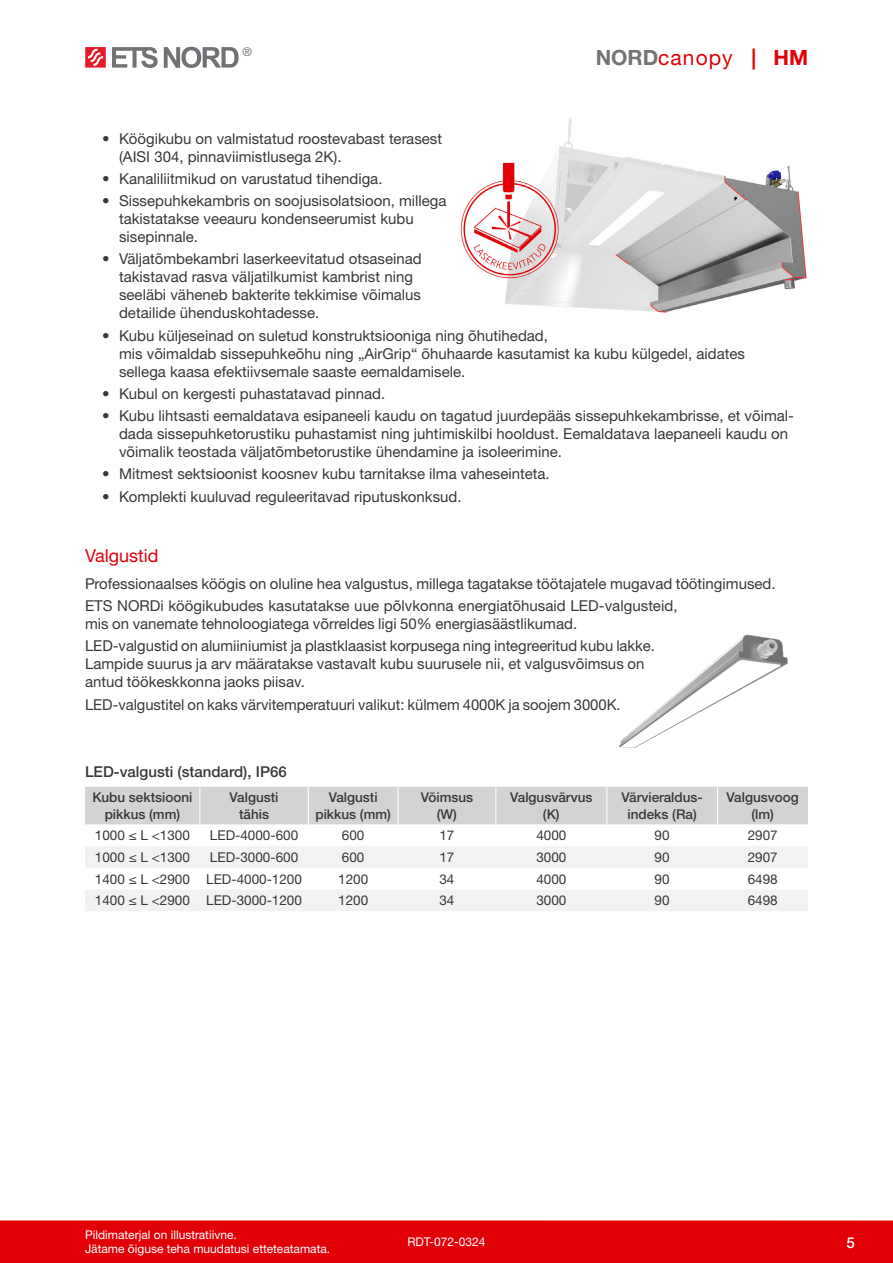
<style>
.page{position:relative;width:893px;height:1263px;background:#fff}
.page>*{position:absolute;margin:0;border:0;box-sizing:border-box;transform-origin:0 0}
.t1{font:21px "Helvetica Neue LTW1 G";letter-spacing:.05em;color:#e10008}
.Pealkiri{font:18px "Helvetica Neue LTW1 G";color:#e10008}
.Tekst{font:15px/18px "Helvetica Neue LTW1 G";color:#383839}
.Näidis{font:500 15px "Helvetica Neue LTW1 G";color:#383839}
.t2{font:500 15px "Helvetica Neue LTW1 G";color:#fff}
.Tabeltekst{font:13.5px "Helvetica Neue LTW1 G";color:#383839}
.Tabeli_päis{font:500 13.5px/16.2px "Helvetica Neue LTW1 G";color:#383839;text-align:center}
.t3{font:12px/14.4px "Helvetica Neue LTW1 G";color:#fff}
.t4{font:12px "Helvetica Neue LTW1 G";color:#737372}
.s1{font-weight:700;color:#737372}
.s2{font-weight:700}
</style>
<div class="page">
<div style="left:0;top:1220px;width:893px;height:43px;background:#e10008"></div>
<svg style="left:85px;top:47px;width:21px;height:21px"></svg>
<svg style="left:112px;top:47px;width:46px;height:21px"></svg>
<svg style="left:164px;top:47px;width:75px;height:21px"></svg>
<div style="left:85px;top:787px;width:723px;height:37px;background:#d1d3d4"></div>
<svg style="left:85px;top:824px;width:723px;height:1px"></svg>
<svg style="left:85px;top:846px;width:723px;height:65px;fill:#f1f2f2"></svg>
<hr style="left:199px;top:787px;width:1px;height:37px;background:#fff">
<hr style="left:308px;top:787px;width:1px;height:37px;background:#fff">
<hr style="left:398px;top:787px;width:1px;height:37px;background:#fff">
<hr style="left:495px;top:787px;width:1px;height:37px;background:#fff">
<hr style="left:606px;top:787px;width:1px;height:37px;background:#fff">
<hr style="left:717px;top:787px;width:1px;height:37px;background:#fff">
<img style="left:460px;top:118px;width:347px;height:195px">
<img style="left:619px;top:634px;width:169px;height:114px">
<p class="t4" style="left:243px;top:44px;width:11px">®</p>
<h1 class="t1" style="left:596px;top:44px;width:214px"><span class="s1">NORD</span>canopy <span class="s2">| HM</span></h1>
<p class="Tekst" style="left:119px;top:129px;width:325px;text-indent:-17px">• Köögikubu on valmistatud roostevabast terasest (AISI 304, pinnaviimistlusega 2K).</p>
<p class="Tekst" style="left:102px;top:169px;width:282px">• Kanaliliitmikud on varustatud tihendiga.</p>
<p class="Tekst" style="left:119px;top:192px;width:329px;text-indent:-17px">• Sissepuhkekambris on soojusisolatsioon, millega takistatakse veeauru kondenseerumist kubu sisepinnale.</p>
<p class="Tekst" style="left:119px;top:250px;width:304px;text-indent:-17px">• Väljatõmbekambri laserkeevitatud otsaseinad takistavad rasva väljatilkumist kambrist ning seeläbi väheneb bakterite tekkimise võimalus detailide ühenduskohtadesse.</p>
<p class="Tekst" style="left:119px;top:326px;width:627px;text-indent:-17px">• Kubu küljeseinad on suletud konstruktsiooniga ning õhutihedad,<br>mis võimaldab sissepuhkeõhu ning „AirGrip“ õhuhaarde kasutamist ka kubu külgedel, aidates sellega kaasa efektiivsemale saaste eemaldamisele.</p>
<p class="Tekst" style="left:102px;top:384px;width:285px">• Kubul on kergesti puhastatavad pinnad.</p>
<p class="Tekst" style="left:119px;top:407px;width:676px;text-indent:-17px">• Kubu lihtsasti eemaldatava esipaneeli kaudu on tagatud juurdepääs sissepuhkekambrisse, et võimal&shy;dada sissepuhketorustiku puhastamist ning juhtimiskilbi hooldust. Eemaldatava laepaneeli kaudu on võimalik teostada väljatõmbetorustike ühendamine ja isoleerimine.</p>
<p class="Tekst" style="left:102px;top:465px;width:449px">• Mitmest sektsioonist koosnev kubu tarnitakse ilma vaheseinteta.</p>
<p class="Tekst" style="left:102px;top:487px;width:361px">• Komplekti kuuluvad reguleeritavad riputuskonksud.</p>
<p class="Pealkiri" style="left:85px;top:545px;width:75px">Valgustid</p>
<p class="Tekst" style="left:85px;top:574px;width:692px">Professionaalses köögis on oluline hea valgustus, millega tagatakse töötajatele mugavad töötingimused.</p>
<p class="Tekst" style="left:85px;top:597px;width:594px">ETS NORDi köögikubudes kasutatakse uue põlvkonna energiatõhusaid LED-valgusteid, mis on vanemate tehnoloogiatega võrreldes ligi 50% energiasäästlikumad.</p>
<p class="Tekst" style="left:85px;top:637px;width:571px">LED-valgustid on alumiiniumist ja plastklaasist korpusega ning integreeritud kubu lakke.<br>Lampide suurus ja arv määratakse vastavalt kubu suurusele nii, et valgusvõimsus on antud töökeskkonna jaoks piisav.</p>
<p class="Tekst" style="left:85px;top:695px;width:537px">LED-valgustitel on kaks värvitemperatuuri valikut: külmem 4000K ja soojem 3000K.</p>
<p class="Näidis" style="left:85px;top:762px;width:203px">LED-valgusti (standard), IP66</p>
<p class="Tabeli_päis" style="left:92px;top:789px;width:102px">Kubu sektsiooni pikkus (mm)</p>
<p class="Tabeli_päis" style="left:230px;top:789px;width:50px">Valgusti tähis</p>
<p class="Tabeli_päis" style="left:315px;top:789px;width:77px">Valgusti pikkus (mm)</p>
<p class="Tabeli_päis" style="left:421px;top:789px;width:54px">Võimsus (W)</p>
<p class="Tabeli_päis" style="left:510px;top:789px;width:84px">Valgusvärvus (K)</p>
<p class="Tabeli_päis" style="left:621px;top:789px;width:83px">Värvieraldus&shy;indeks (Ra)</p>
<p class="Tabeli_päis" style="left:727px;top:789px;width:74px">Valgusvoog (lm)</p>
<p class="Tabeltekst" style="left:95px;top:827px;width:97px">1000 ≤ L &lt;1300</p>
<p class="Tabeltekst" style="left:210px;top:827px;width:90px">LED-4000-600</p>
<p class="Tabeltekst" style="left:342px;top:827px;width:24px">600</p>
<p class="Tabeltekst" style="left:439px;top:827px;width:17px">17</p>
<p class="Tabeltekst" style="left:536px;top:827px;width:32px">4000</p>
<p class="Tabeltekst" style="left:655px;top:827px;width:17px">90</p>
<p class="Tabeltekst" style="left:748px;top:827px;width:32px">2907</p>
<p class="Tabeltekst" style="left:95px;top:849px;width:97px">1000 ≤ L &lt;1300</p>
<p class="Tabeltekst" style="left:210px;top:849px;width:90px">LED-3000-600</p>
<p class="Tabeltekst" style="left:342px;top:849px;width:24px">600</p>
<p class="Tabeltekst" style="left:439px;top:849px;width:17px">17</p>
<p class="Tabeltekst" style="left:536px;top:849px;width:32px">3000</p>
<p class="Tabeltekst" style="left:655px;top:849px;width:17px">90</p>
<p class="Tabeltekst" style="left:748px;top:849px;width:32px">2907</p>
<p class="Tabeltekst" style="left:95px;top:870px;width:97px">1400 ≤ L &lt;2900</p>
<p class="Tabeltekst" style="left:206px;top:870px;width:97px">LED-4000-1200</p>
<p class="Tabeltekst" style="left:338px;top:870px;width:32px">1200</p>
<p class="Tabeltekst" style="left:439px;top:870px;width:17px">34</p>
<p class="Tabeltekst" style="left:536px;top:870px;width:32px">4000</p>
<p class="Tabeltekst" style="left:655px;top:870px;width:17px">90</p>
<p class="Tabeltekst" style="left:748px;top:870px;width:32px">6498</p>
<p class="Tabeltekst" style="left:95px;top:892px;width:97px">1400 ≤ L &lt;2900</p>
<p class="Tabeltekst" style="left:206px;top:892px;width:97px">LED-3000-1200</p>
<p class="Tabeltekst" style="left:338px;top:892px;width:32px">1200</p>
<p class="Tabeltekst" style="left:439px;top:892px;width:17px">34</p>
<p class="Tabeltekst" style="left:536px;top:892px;width:32px">3000</p>
<p class="Tabeltekst" style="left:655px;top:892px;width:17px">90</p>
<p class="Tabeltekst" style="left:748px;top:892px;width:32px">6498</p>
<p class="t3" style="left:85px;top:1227px;width:247px">Pildimaterjal on illustratiivne.<br>Jätame õiguse teha muudatusi etteteatamata.</p>
<p class="t3" style="left:407px;top:1235px;width:80px">RDT-072-0324</p>
<p class="t2" style="left:846px;top:1233px;width:10px">5</p>
</div>
